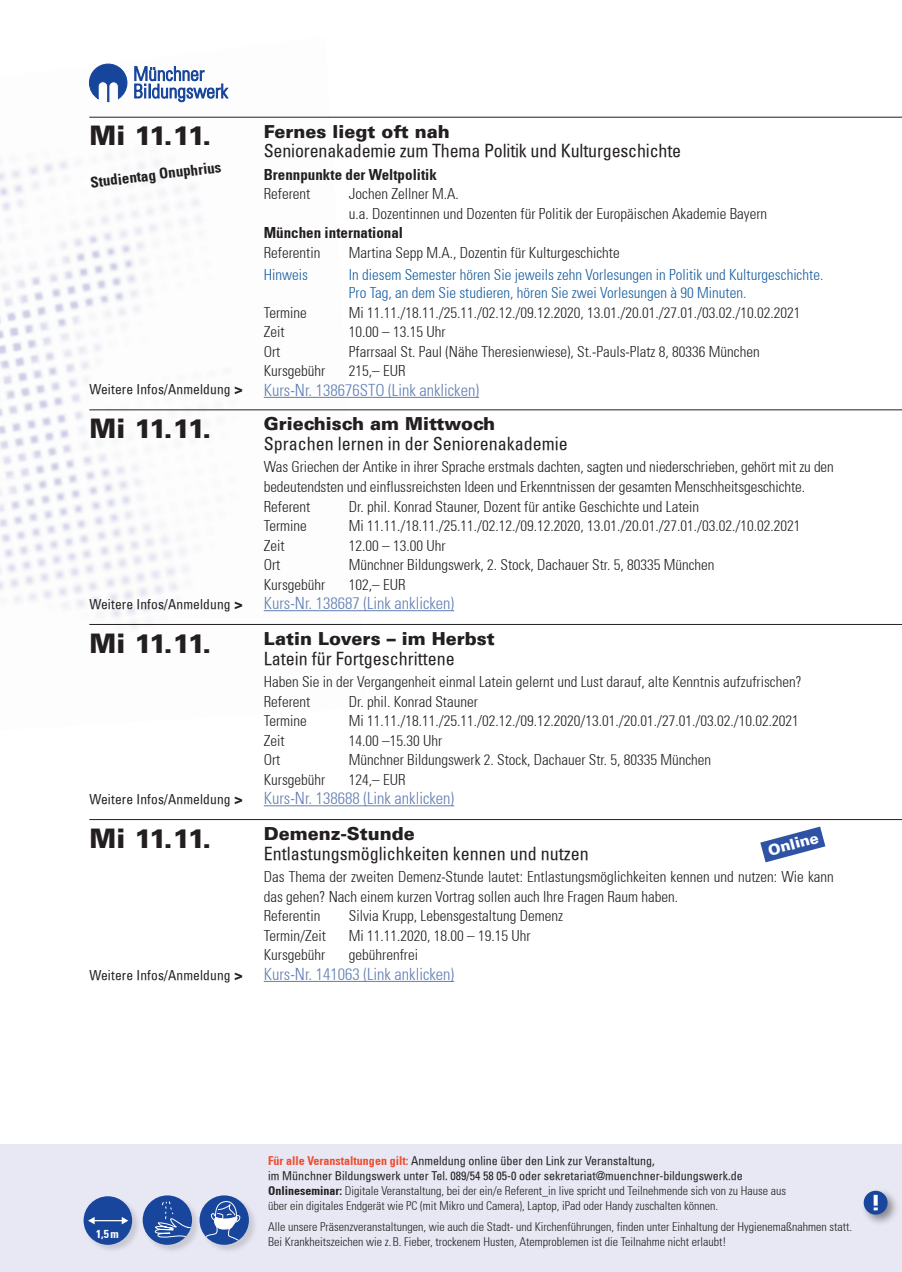
<style>
.page{position:relative;width:902px;height:1272px;background:#fff}
.page>*{position:absolute;margin:0;border:0;box-sizing:border-box;transform-origin:0 0}
.t1{font:900 27px "Univers LT";letter-spacing:-.115em;color:#231f20}
.t2{font:condensed 18px "Univers";color:#231f20}
.t3{font:900 18px "Univers LT";color:#231f20}
.t4{font:300 condensed 16.5px "Univers";color:#607eb4}
.t5{font:300 condensed 15px/19.5px "Univers";color:#231f20}
.t6{font:300 condensed 15px/18px "Univers";color:#175d9e}
.t7{font:700 condensed 15px "Univers";color:#231f20}
.t8{font:900 15px "Univers LT";color:#fff}
.t9{font:condensed 13.5px "Univers";letter-spacing:.01em;color:#231f20}
.t10{font:300 condensed 12px/15px "Univers";color:#231f20}
.t11{font:700 condensed 11.55px "Univers";color:#fff}
.s1{font-family:"Univers LT";font-weight:900;font-stretch:normal}
.s2{font-weight:700;color:#ef4d2f}
.s3{font-weight:400}
.s4{font-weight:700}
</style>
<div class="page">
<div style="left:0;top:1144px;width:901px;height:127px;background:#e7e8f4"></div>
<div style="left:199px;top:1194px;width:59px;height:59px;background:#231f20;opacity:.15"></div>
<svg style="left:199px;top:1195px;width:50px;height:49px"></svg>
<div style="left:230px;top:1216px;width:19px;height:17px;background:#231f20;opacity:.15"></div>
<div style="left:222px;top:1207px;width:31px;height:25px;background:#231f20;opacity:.15"></div>
<svg style="left:203px;top:1197px;width:42px;height:47px"></svg>
<div style="left:83px;top:1195px;width:58px;height:58px;background:#231f20;opacity:.15"></div>
<div style="left:84px;top:1196px;width:48px;height:48px;background:#18469d;border-radius:50%"></div>
<hr style="left:92px;top:1219px;width:31px;height:2px;background:#fff">
<svg style="left:88px;top:1217px;width:7px;height:7px"></svg>
<svg style="left:122px;top:1217px;width:6px;height:7px"></svg>
<div style="left:142px;top:1194px;width:59px;height:59px;background:#231f20;opacity:.15"></div>
<div style="left:143px;top:1195px;width:49px;height:49px;background:#18469d;border-radius:50%"></div>
<svg style="left:154px;top:1200px;width:38px;height:38px"></svg>
<div style="left:860px;top:1187px;width:39px;height:39px;background:#231f20;opacity:.5"></div>
<div style="left:863px;top:1190px;width:24px;height:24px;background:#18469d;border-radius:50%"></div>
<svg style="left:873px;top:1207px;width:4px;height:3px"></svg>
<svg style="left:873px;top:1194px;width:4px;height:11px"></svg>
<img style="left:0;top:63px;width:366px;height:565px">
<hr style="left:89px;top:117px;width:812px;height:1px;background:#231f20">
<hr style="left:89px;top:409px;width:812px;height:1px;background:#231f20">
<hr style="left:89px;top:624px;width:812px;height:1px;background:#231f20">
<hr style="left:89px;top:819px;width:812px;height:1px;background:#231f20">
<hr style="left:264px;top:397px;width:215px;height:1px;background:#607eb4">
<hr style="left:264px;top:610px;width:190px;height:1px;background:#607eb4">
<hr style="left:264px;top:805px;width:190px;height:1px;background:#607eb4">
<hr style="left:264px;top:980px;width:190px;height:1px;background:#607eb4">
<svg style="left:760px;top:826px;width:65px;height:36px"></svg>
<h1 class="t1" style="left:89px;top:119px;width:124px">Mi 11.11.</h1>
<p class="t7" style="left:89px;top:173px;width:133px;rotate:-7deg">Studientag Onuphrius</p>
<p class="t9" style="left:89px;top:381px;width:155px">Weitere Infos/Anmeldung <span class="s1">&gt;</span></p>
<h1 class="t1" style="left:89px;top:411px;width:124px">Mi 11.11.</h1>
<p class="t9" style="left:89px;top:595px;width:155px">Weitere Infos/Anmeldung <span class="s1">&gt;</span></p>
<h1 class="t1" style="left:89px;top:626px;width:124px">Mi 11.11.</h1>
<p class="t9" style="left:89px;top:790px;width:155px">Weitere Infos/Anmeldung <span class="s1">&gt;</span></p>
<h1 class="t1" style="left:89px;top:821px;width:124px">Mi 11.11.</h1>
<p class="t9" style="left:89px;top:966px;width:155px">Weitere Infos/Anmeldung <span class="s1">&gt;</span></p>
<p class="t3" style="left:264px;top:120px;width:187px">Fernes liegt oft nah</p>
<p class="t2" style="left:264px;top:139px;width:419px">Seniorenakademie zum Thema Politik und Kulturgeschichte</p>
<p class="t7" style="left:264px;top:165px;width:174px">Brennpunkte der Weltpolitik</p>
<p class="t5" style="left:264px;top:184px;width:48px">Referent</p>
<p class="t5" style="left:349px;top:184px;width:420px">Jochen Zellner M.A.<br>u.a. Dozentinnen und Dozenten für Politik der Europäischen Akademie Bayern</p>
<p class="t7" style="left:264px;top:224px;width:141px">München international</p>
<p class="t5" style="left:264px;top:243px;width:58px">Referentin</p>
<p class="t5" style="left:349px;top:243px;width:272px">Martina Sepp M.A., Dozentin für Kulturgeschichte</p>
<p class="t6" style="left:264px;top:266px;width:46px">Hinweis</p>
<p class="t6" style="left:349px;top:266px;width:476px">In diesem Semester hören Sie jeweils zehn Vorlesungen in Politik und Kulturgeschichte.<br>Pro Tag, an dem Sie studieren, hören Sie zwei Vorlesungen à 90 Minuten.</p>
<p class="t5" style="left:264px;top:302px;width:45px">Termine</p>
<p class="t5" style="left:349px;top:302px;width:453px">Mi 11.11./18.11./25.11./02.12./09.12.2020, 13.01./20.01./27.01./03.02./10.02.2021</p>
<p class="t5" style="left:264px;top:322px;width:22px">Zeit</p>
<p class="t5" style="left:349px;top:322px;width:98px">10.00 – 13.15 Uhr</p>
<p class="t5" style="left:264px;top:341px;width:18px">Ort</p>
<p class="t5" style="left:349px;top:341px;width:412px">Pfarrsaal St. Paul (Nähe Theresienwiese), St.-Pauls-Platz 8, 80336 München</p>
<p class="t5" style="left:264px;top:361px;width:63px">Kursgebühr</p>
<p class="t5" style="left:349px;top:361px;width:58px">215,– EUR</p>
<p class="t4" style="left:264px;top:380px;width:217px">Kurs-Nr. 138676STO (Link anklicken)</p>
<p class="t3" style="left:264px;top:413px;width:233px">Griechisch am Mittwoch</p>
<p class="t2" style="left:264px;top:432px;width:305px">Sprachen lernen in der Seniorenakademie</p>
<p class="t5" style="left:264px;top:457px;width:571px">Was Griechen der Antike in ihrer Sprache erstmals dachten, sagten und niederschrieben, gehört mit zu den bedeutendsten und einflussreichsten Ideen und Erkenntnissen der gesamten Menschheitsgeschichte.<br>Referent</p>
<p class="t5" style="left:349px;top:496px;width:352px">Dr. phil. Konrad Stauner, Dozent für antike Geschichte und Latein</p>
<p class="t5" style="left:264px;top:516px;width:45px">Termine</p>
<p class="t5" style="left:349px;top:516px;width:453px">Mi 11.11./18.11./25.11./02.12./09.12.2020, 13.01./20.01./27.01./03.02./10.02.2021</p>
<p class="t5" style="left:264px;top:535px;width:22px">Zeit</p>
<p class="t5" style="left:349px;top:535px;width:98px">12.00 – 13.00 Uhr</p>
<p class="t5" style="left:264px;top:555px;width:18px">Ort</p>
<p class="t5" style="left:349px;top:555px;width:367px">Münchner Bildungswerk, 2. Stock, Dachauer Str. 5, 80335 München</p>
<p class="t5" style="left:264px;top:574px;width:63px">Kursgebühr</p>
<p class="t5" style="left:349px;top:574px;width:58px">102,– EUR</p>
<p class="t4" style="left:264px;top:593px;width:192px">Kurs-Nr. 138687 (Link anklicken)</p>
<p class="t3" style="left:264px;top:627px;width:232px">Latin Lovers – im Herbst</p>
<p class="t2" style="left:264px;top:646px;width:192px">Latein für Fortgeschrittene</p>
<p class="t5" style="left:264px;top:672px;width:539px">Haben Sie in der Vergangenheit einmal Latein gelernt und Lust darauf, alte Kenntnis aufzufrischen?<br>Referent</p>
<p class="t5" style="left:349px;top:691px;width:130px">Dr. phil. Konrad Stauner</p>
<p class="t5" style="left:264px;top:711px;width:45px">Termine</p>
<p class="t5" style="left:349px;top:711px;width:451px">Mi 11.11./18.11./25.11./02.12./09.12.2020/13.01./20.01./27.01./03.02./10.02.2021</p>
<p class="t5" style="left:264px;top:730px;width:22px">Zeit</p>
<p class="t5" style="left:349px;top:730px;width:95px">14.00 –15.30 Uhr</p>
<p class="t5" style="left:264px;top:750px;width:18px">Ort</p>
<p class="t5" style="left:349px;top:750px;width:364px">Münchner Bildungswerk 2. Stock, Dachauer Str. 5, 80335 München</p>
<p class="t5" style="left:264px;top:769px;width:63px">Kursgebühr</p>
<p class="t5" style="left:349px;top:769px;width:58px">124,– EUR</p>
<p class="t4" style="left:264px;top:788px;width:192px">Kurs-Nr. 138688 (Link anklicken)</p>
<p class="t3" style="left:264px;top:822px;width:153px">Demenz-Stunde</p>
<p class="t2" style="left:264px;top:841px;width:326px">Entlastungsmöglichkeiten kennen und nutzen</p>
<p class="t5" style="left:264px;top:867px;width:571px">Das Thema der zweiten Demenz-Stunde lautet: Entlastungsmöglichkeiten kennen und nutzen: Wie kann das gehen? Nach einem kurzen Vortrag sollen auch Ihre Fragen Raum haben.<br>Referentin</p>
<p class="t8" style="left:765px;top:841px;width:53px;rotate:-15deg">Online</p>
<p class="t5" style="left:349px;top:906px;width:216px">Silvia Krupp, Lebensgestaltung Demenz</p>
<p class="t5" style="left:264px;top:925px;width:64px">Termin/Zeit</p>
<p class="t5" style="left:349px;top:925px;width:183px">Mi 11.11.2020, 18.00 – 19.15 Uhr</p>
<p class="t5" style="left:264px;top:945px;width:63px">Kursgebühr</p>
<p class="t5" style="left:349px;top:945px;width:71px">gebührenfrei</p>
<p class="t4" style="left:264px;top:964px;width:192px">Kurs-Nr. 141063 (Link anklicken)</p>
<p class="t11" style="left:96px;top:1226px;width:24px">1,5m</p>
<p class="t10" style="left:268px;top:1152px;width:519px"><span class="s2">Für alle Veranstaltungen gilt:</span> <span class="s3">Anmeldung online über den Link zur Veranstaltung,<br>im Münchner Bildungswerk unter Tel. 089/54 58 05-0 oder sekretariat@muenchner-bildungswerk.de </span><span class="s4">Onlineseminar:</span> Digitale Veranstaltung, bei der ein/e Referent_in live spricht und Teilnehmende sich von zu Hause aus über ein digitales Endgerät wie PC (mit Mikro und Camera), Laptop, iPad oder Handy zuschalten können.</p>
<p class="t10" style="left:268px;top:1219px;width:585px">Alle unsere Präsenzveranstaltungen, wie auch die Stadt- und Kirchenführungen, finden unter Einhaltung der Hygienemaßnahmen statt.<br>Bei Krankheitszeichen wie z.B. Fieber, trockenem Husten, Atemproblemen ist die Teilnahme nicht erlaubt!</p>
</div>
